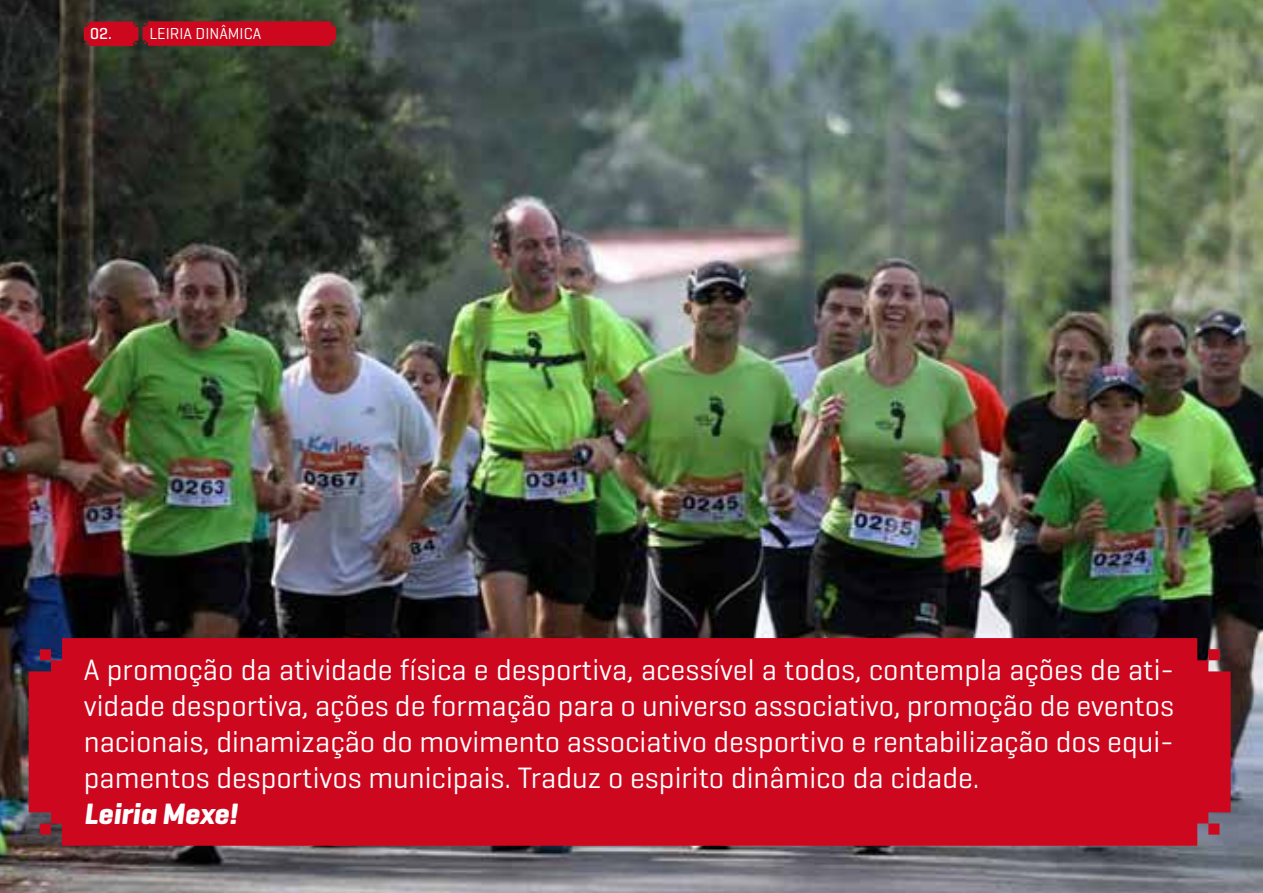
<style>
.page{position:relative;width:1263px;height:893px;background:#fff}
.page>*{position:absolute;margin:0;border:0;box-sizing:border-box;transform-origin:0 0}
.t1{font:30px/36px "Geogrotesque";color:#fff;text-align:justify}
.t2{font:italic 700 30px "Geogrotesque";color:#fff}
.t3{font:16.2px "Geogrotesque";color:#fff}
.s1{font-weight:500}
</style>
<div class="page">
<img style="left:0;top:0;width:1263px;height:893px">
<svg style="left:84px;top:21px;width:252px;height:25px;background:#c20a1e"></svg>
<div style="left:29px;top:638px;width:1202px;height:208px;background:#cd071e"></div>
<p class="t3" style="left:90px;top:24px;width:172px"><span class="s1">02.</span> LEIRIA DINÂMICA</p>
<p class="t1" style="left:84px;top:651px;width:1092px">A promoção da atividade física e desportiva, acessível a todos, contempla ações de ati&shy;vidade desportiva, ações de formação para o universo associativo, promoção de eventos nacionais, dinamização do movimento associativo desportivo e rentabilização dos equi&shy;pamentos desportivos municipais. Traduz o espirito dinâmico da cidade.</p>
<p class="t2" style="left:84px;top:795px;width:155px">Leiria Mexe!</p>
</div>
